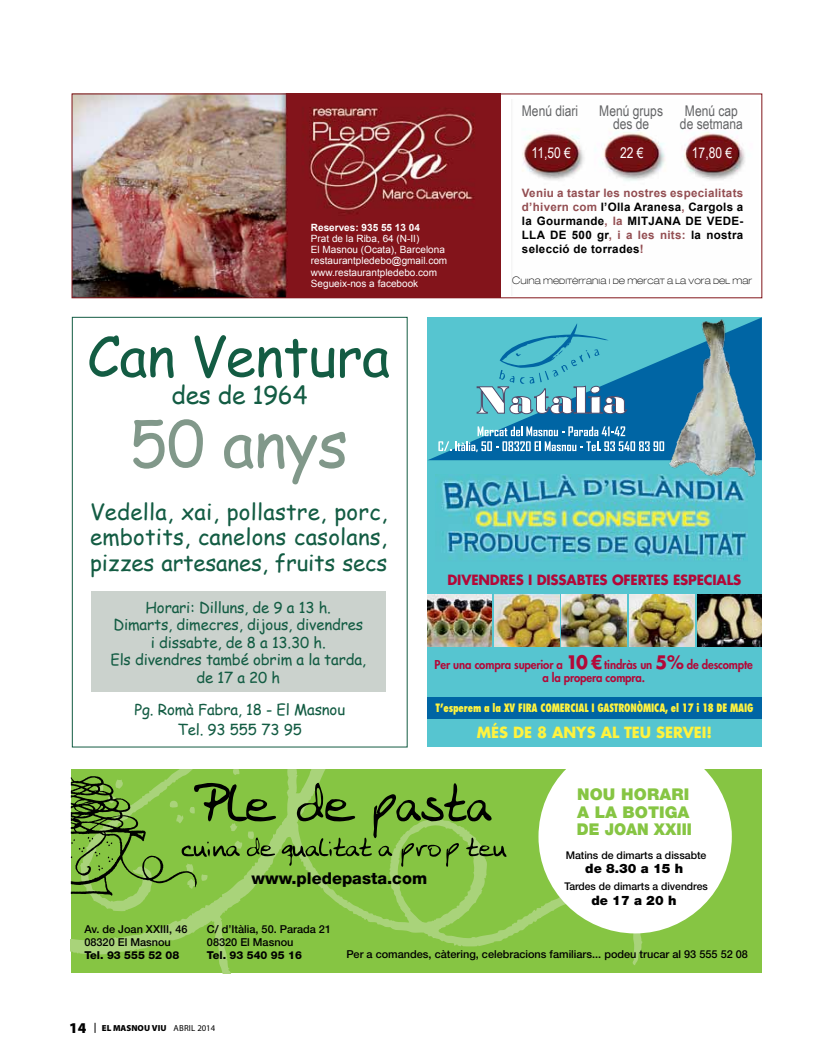
<style>
.page{position:relative;width:815px;height:1053px;background:#fff}
.page>*{position:absolute;margin:0;border:0;box-sizing:border-box;transform-origin:0 0}
.t1{font:62.5px "Comic Sans MS";letter-spacing:-.01em;color:#81988a}
.t2{font:54.62px "Comic Sans MS";letter-spacing:-.01em;color:#135c43}
.t3{font:24.62px "Comic Sans MS";letter-spacing:-.01em;color:#135c43}
.t4{font:22.38px/25.5px "Comic Sans MS";letter-spacing:-.005em;color:#135c43;text-align:justify}
.t5{font:800 16.38px "Helvetica Neue LT Std";color:#000}
.t6{font:900 16.25px/17.5px "Helvetica Neue LT Std";color:#86c543}
.t7{font:15px/17.5px "Comic Sans MS";letter-spacing:-.01em;color:#135c43;text-align:center}
.t8{font:700 15px "Futura Std";color:#fff33e}
.t9{font:14.75px/12.9px "Arial Narrow";color:#636466;text-align:center}
.t10{font:14.75px "Arial Narrow";color:#fff}
.t11{font:700 13.75px "Futura Std";letter-spacing:-.01em;color:#b30838;scale:.96 1}
.t12{font:900 13px "Helvetica Neue LT Std";color:#000}
.t13{font:800 11.88px/13px "Futura Std";letter-spacing:-.01em;color:#b30838;text-align:center;scale:.95 1}
.t14{font:700 11.62px/13.9px "Arial";letter-spacing:.025em;color:#000;text-align:justify}
.t15{font:800 condensed 11.25px "Futura Std";letter-spacing:-.015em;color:#fff33e;scale:.88 1}
.t16{font:500 11px/13.1px "Helvetica Neue LT Std";color:#000}
.t17{font:800 11px "Helvetica Neue LT Std";color:#000}
.t18{font:500 10.62px "Helvetica Neue LT Std";color:#000}
.t19{font:10.25px/12.4px "Arial Narrow";color:#fff}
.t20{font:10.25px "Lowvetica";color:#000}
.t21{font:700 10.25px "Arial";color:#fff}
.t22{font:10px/11.2px "Arial";color:#fff}
.t23{font:700 10px "Arial";color:#fff}
.t24{font:900 8.75px "Myriad Pro";color:#000}
.s1{color:#934e52}
.s2{font-weight:700;font-size:18.12px}
.s3{font-size:15px}
.s4{font-weight:400}
</style>
<div class="page">
<img style="left:74px;top:96px;width:427px;height:200px">
<div style="left:72px;top:94px;width:690px;height:204px;border:1px solid #81151a"></div>
<div style="left:72px;top:317px;width:335px;height:430px;border:1px solid #135c43"></div>
<div style="left:91px;top:590px;width:295px;height:101px;background:#cbd2cd"></div>
<div style="left:71px;top:769px;width:691px;height:204px;background:#86c543"></div>
<svg style="left:71px;top:769px;width:571px;height:204px"></svg>
<svg style="left:538px;top:769px;width:194px;height:164px"></svg>
<svg style="left:71px;top:769px;width:205px;height:126px"></svg>
<svg style="left:282px;top:782px;width:224px;height:84px"></svg>
<div style="left:427px;top:317px;width:335px;height:429px;background:#56c5d0"></div>
<div style="left:427px;top:697px;width:335px;height:22px;background:#0065a4"></div>
<img style="left:427px;top:594px;width:65px;height:52px">
<img style="left:494px;top:594px;width:65px;height:52px">
<img style="left:630px;top:594px;width:64px;height:52px">
<img style="left:697px;top:594px;width:65px;height:52px">
<img style="left:562px;top:594px;width:65px;height:52px">
<svg style="left:428px;top:317px;width:334px;height:143px"></svg>
<svg style="left:477px;top:323px;width:150px;height:91px"></svg>
<svg style="left:438px;top:426px;width:226px;height:26px;background:#4c99c0"></svg>
<img style="left:438px;top:475px;width:310px;height:85px">
<img style="left:668px;top:317px;width:90px;height:163px">
<img style="left:522px;top:130px;width:223px;height:51px">
<svg style="left:171px;top:101px;width:23px;height:24px"></svg>
<p class="t21" style="left:334px;top:214px;width:114px">Reserves: 935 55 13 04</p>
<p class="t19" style="left:334px;top:226px;width:117px">Prat de la Riba, 64 (N-II)<br>El Masnou (Ocata), Barcelona restaurantpledebo@gmail.com www.restaurantpledebo.com<br>Segueix-nos a facebook</p>
<p class="t23" style="left:311px;top:220px;width:110px">Reserves: 935 55 13 04</p>
<p class="t22" style="left:311px;top:233px;width:138px">Prat de la Riba, 64 (N-II)<br>El Masnou (Ocata), Barcelona restaurantpledebo@gmail.com www.restaurantpledebo.com<br>Segueix-nos a facebook</p>
<h2 class="t2" style="left:87px;top:316px;width:304px">Can Ventura</h2>
<h3 class="t3" style="left:172px;top:377px;width:138px">des de 1964</h3>
<h1 class="t1" style="left:129px;top:398px;width:220px">50 anys</h1>
<p class="t9" style="left:522px;top:104px;width:58px">Menú diari</p>
<p class="t10" style="left:531px;top:142px;width:41px">11,50 €</p>
<p class="t9" style="left:599px;top:104px;width:65px">Menú grups des de</p>
<p class="t10" style="left:620px;top:142px;width:25px">22 €</p>
<p class="t9" style="left:680px;top:103px;width:65px">Menú cap de setmana</p>
<p class="t10" style="left:692px;top:142px;width:42px">17,80 €</p>
<p class="t14" style="left:522px;top:186px;width:223px"><span class="s1">Veniu a tastar les nostres especialitats d’hivern com</span> l’Olla Aranesa<span class="s1">,</span> Cargols a la Gourmande<span class="s1">, la</span> MITJANA DE VEDE-LLA DE 500 gr<span class="s1">, i a les nits:</span> la nostra selecció de torrades<span class="s1">!</span></p>
<p class="t20" style="left:512px;top:274px;width:242px">Cuina meditèrrania i de mercat a la vora del mar</p>
<h3 class="t4" style="left:90px;top:498px;width:299px">Vedella, xai, pollastre, porc, embotits, canelons casolans, pizzes artesanes, fruits secs</h3>
<p class="t7" style="left:110px;top:597px;width:257px">Horari: Dilluns, de 9 a 13 h.<br>Dimarts, dimecres, dijous, divendres i dissabte, de 8 a 13.30 h.<br>Els divendres també obrim a la tarda, de 17 a 20 h</p>
<p class="t7" style="left:134px;top:699px;width:212px;line-height:20px">Pg. Romà Fabra, 18 - El Masnou<br>Tel. 93 555 73 95</p>
<p class="t11" style="left:447px;top:570px;width:308px">DIVENDRES I DISSABTES OFERTES ESPECIALS</p>
<p class="t13" style="left:435px;top:658px;width:336px">Per una compra superior a <span class="s2">10 €</span> tindràs un <span class="s2">5%</span> de descompte a la propera compra.</p>
<p class="t8" style="left:477px;top:722px;width:189px">MÉS DE 8 ANYS AL TEU SERVEI</p>
<p class="t8" style="left:707px;top:722px;width:7px">!</p>
<p class="t15" style="left:435px;top:700px;width:363px">T’esperem a la XV FIRA COMERCIAL I GASTRONÒMICA, el 17 i 18 DE MAIG</p>
<p class="t5" style="left:251px;top:868px;width:177px">www.pledepasta.com</p>
<p class="t6" style="left:577px;top:785px;width:116px">NOU HORARI<br>A LA BOTIGA<br>DE JOAN XXIII</p>
<p class="t18" style="left:566px;top:848px;width:142px">Matins de dimarts a dissabte</p>
<p class="t12" style="left:585px;top:860px;width:100px">de 8.30 a 15 h</p>
<p class="t18" style="left:564px;top:880px;width:145px">Tardes de dimarts a divendres</p>
<p class="t12" style="left:591px;top:892px;width:87px">de 17 a 20 h</p>
<p class="t16" style="left:84px;top:921px;width:105px">Av. de Joan XXIII, 46<br>08320 El Masnou</p>
<p class="t17" style="left:84px;top:948px;width:97px">Tel. 93 555 52 08</p>
<p class="t16" style="left:207px;top:921px;width:126px">C/ d’Itàlia, 50. Parada 21<br>08320 El Masnou</p>
<p class="t17" style="left:207px;top:948px;width:97px">Tel. 93 540 95 16</p>
<p class="t16" style="left:346px;top:947px;width:403px">Per a comandes, càtering, celebracions familiars... podeu trucar al 93 555 52 08</p>
<p class="t24" style="left:69px;top:1022px;width:148px"><span class="s3">14</span> EL MASNOU VIU <span class="s4">ABRIL 2014</span></p>
</div>
